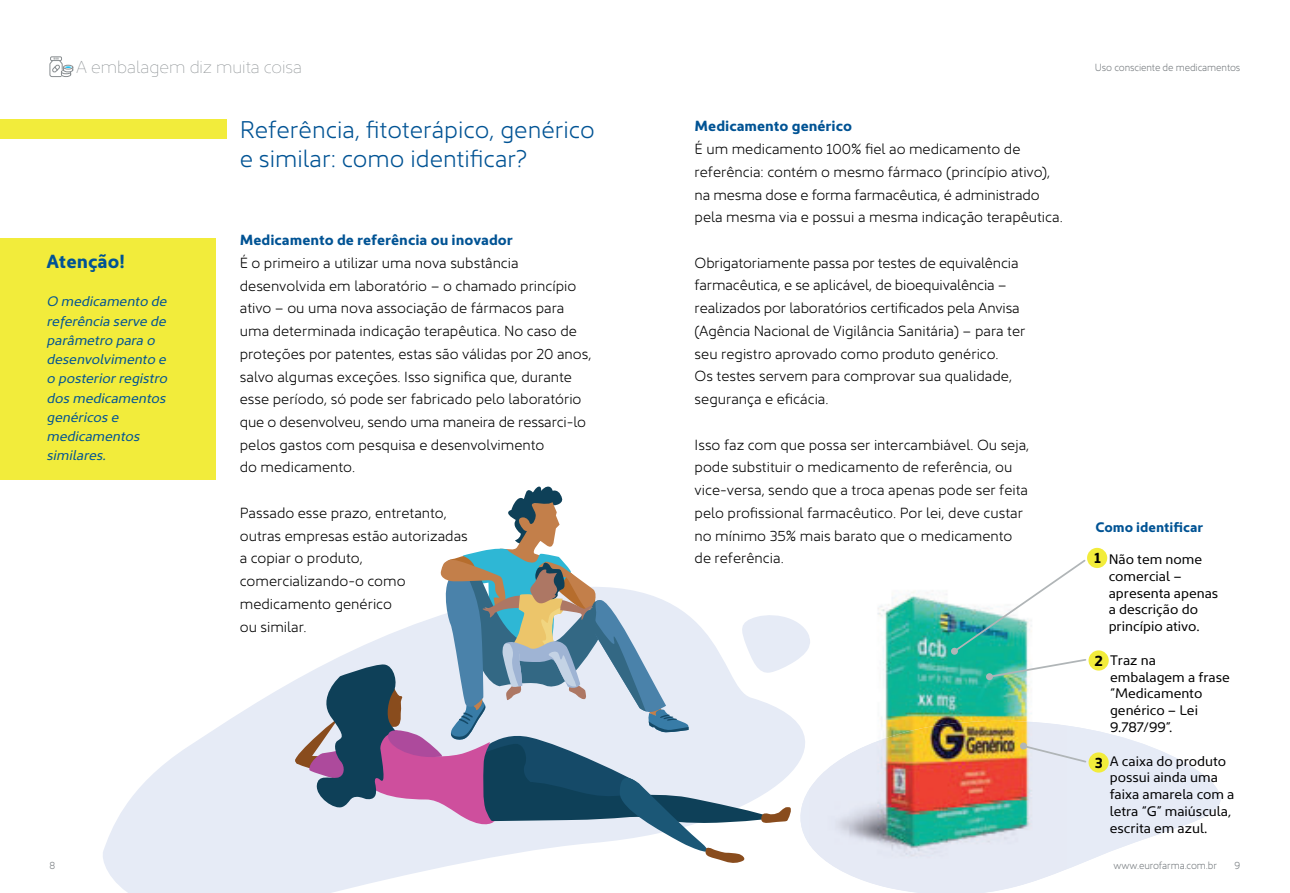
<style>
.page{position:relative;width:1290px;height:893px;background:#fff}
.page>*{position:absolute;margin:0;border:0;box-sizing:border-box;transform-origin:0 0}
.t1{font:300 24.5px/29.4px "Kyrial Sans Pro";color:#015394}
.t2{font:700 19.25px "Kyrial Sans Pro";color:#015394}
.t3{font:200 17.5px "Kyrial Sans Pro";color:#898e91}
.t4{font:300 14.88px/22.8px "Kyrial Sans Pro";color:#000001}
.t5{font:700 14.88px "Kyrial Sans Pro";color:#015394}
.t6{font:700 14.7px "Kyrial Sans Pro";color:#000001}
.t7{font:14px/16.8px "Kyrial Sans Pro";color:#000001}
.t8{font:italic 14px/19.2px "Kyrial Sans Pro";color:#015394}
.t9{font:700 14px "Kyrial Sans Pro";color:#015394}
.t10{font:300 10.5px "Kyrial Sans Pro";letter-spacing:-.01em;color:#767b7f;scale:.95 1}
.s1{font-weight:700;color:#015394}
</style>
<div class="page">
<svg style="left:103px;top:681px;width:353px;height:212px;fill:#e6ebf6"></svg>
<svg style="left:1067px;top:725px;width:154px;height:144px;fill:#e6ebf6"></svg>
<div style="left:0;top:120px;width:226px;height:19px;background:#f2ec3b"></div>
<div style="left:0;top:238px;width:215px;height:242px;background:#f2ec3b"></div>
<img style="left:877px;top:591px;width:155px;height:130px">
<img style="left:811px;top:721px;width:256px;height:172px">
<svg style="left:293px;top:486px;width:518px;height:378px"></svg>
<svg style="left:49px;top:56px;width:24px;height:21px"></svg>
<div style="left:1087px;top:548px;width:20px;height:20px;background:#f2ec3b;border-radius:50%"></div>
<div style="left:1088px;top:650px;width:21px;height:21px;background:#f2ec3b;border-radius:50%"></div>
<div style="left:1088px;top:752px;width:21px;height:21px;background:#f2ec3b;border-radius:50%"></div>
<svg style="left:952px;top:559px;width:135px;height:120px"></svg>
<div style="left:986px;top:673px;width:7px;height:7px;background:#b0b5b7;border-radius:50%"></div>
<svg style="left:1021px;top:744px;width:66px;height:20px"></svg>
<div style="left:1020px;top:742px;width:7px;height:7px;background:#b0b5b7;border-radius:50%"></div>
<p class="t3" style="left:76px;top:55px;width:227px">A embalagem diz muita coisa</p>
<p class="t2" style="left:47px;top:247px;width:80px">Atenção!</p>
<p class="t8" style="left:47px;top:291px;width:122px">O medicamento de referência serve de parâmetro para o desenvolvimento e o posterior registro dos medicamentos genéricos e medicamentos similares.</p>
<h1 class="t1" style="left:240px;top:113px;width:356px">Referência, fitoterápico, genérico e similar: como identificar?</h1>
<p class="t5" style="left:240px;top:229px;width:275px">Medicamento de referência ou inovador</p>
<p class="t4" style="left:240px;top:250px;width:353px">É o primeiro a utilizar uma nova substância desenvolvida em laboratório – o chamado princípio ativo – ou uma nova associação de fármacos para uma determinada indicação terapêutica. No caso de proteções por patentes, estas são válidas por 20 anos, salvo algumas exceções. Isso significa que, durante esse período, só pode ser fabricado pelo laboratório que o desenvolveu, sendo uma maneira de ressarci-lo pelos gastos com pesquisa e desenvolvimento<br>do medicamento.</p>
<p class="t4" style="left:240px;top:500px;width:230px">Passado esse prazo, entretanto, outras empresas estão autorizadas a copiar o produto, comercializando-o como medicamento genérico<br>ou similar.</p>
<p class="t5" style="left:694px;top:115px;width:159px">Medicamento genérico</p>
<p class="t4" style="left:694px;top:136px;width:370px">É um medicamento 100% fiel ao medicamento de referência: contém o mesmo fármaco (princípio ativo), na mesma dose e forma farmacêutica, é administrado pela mesma via e possui a mesma indicação terapêutica.</p>
<p class="t4" style="left:694px;top:250px;width:332px">Obrigatoriamente passa por testes de equivalência farmacêutica, e se aplicável, de bioequivalência – realizados por laboratórios certificados pela Anvisa (Agência Nacional de Vigilância Sanitária) – para ter seu registro aprovado como produto genérico.<br>Os testes servem para comprovar sua qualidade, segurança e eficácia.</p>
<p class="t4" style="left:694px;top:432px;width:336px">Isso faz com que possa ser intercambiável. Ou seja, pode substituir o medicamento de referência, ou vice-versa, sendo que a troca apenas pode ser feita pelo profissional farmacêutico. Por lei, deve custar no mínimo 35% mais barato que o medicamento de referência.</p>
<p class="t10" style="left:1095px;top:59px;width:155px">Uso consciente de medicamentos</p>
<p class="t9" style="left:1095px;top:517px;width:109px">Como identificar</p>
<p class="t7" style="left:1108px;top:550px;width:111px;text-indent:-13px"><span class="s1">1.</span> Não tem nome comercial – apresenta apenas a descrição do princípio ativo.</p>
<p class="t7" style="left:1110px;top:651px;width:121px;text-indent:-15px"><span class="s1">2.</span> Traz na embalagem a frase “Medicamento genérico – Lei<br>9.787/99”.</p>
<p class="t7" style="left:1110px;top:751px;width:126px;text-indent:-14px"><span class="s1">3.</span> A caixa do produto possui ainda uma faixa amarela com a letra “G” maiúscula, escrita em azul.</p>
<p class="t6" style="left:1094px;top:547px;width:8px">1</p>
<p class="t6" style="left:1094px;top:650px;width:10px">2</p>
<p class="t6" style="left:1095px;top:752px;width:10px">3</p>
<p class="t10" style="left:1113px;top:857px;width:110px">www.eurofarma.com.br</p>
<p class="t10" style="left:50px;top:857px;width:8px">8</p>
<p class="t10" style="left:1234px;top:857px;width:8px">9</p>
</div>
